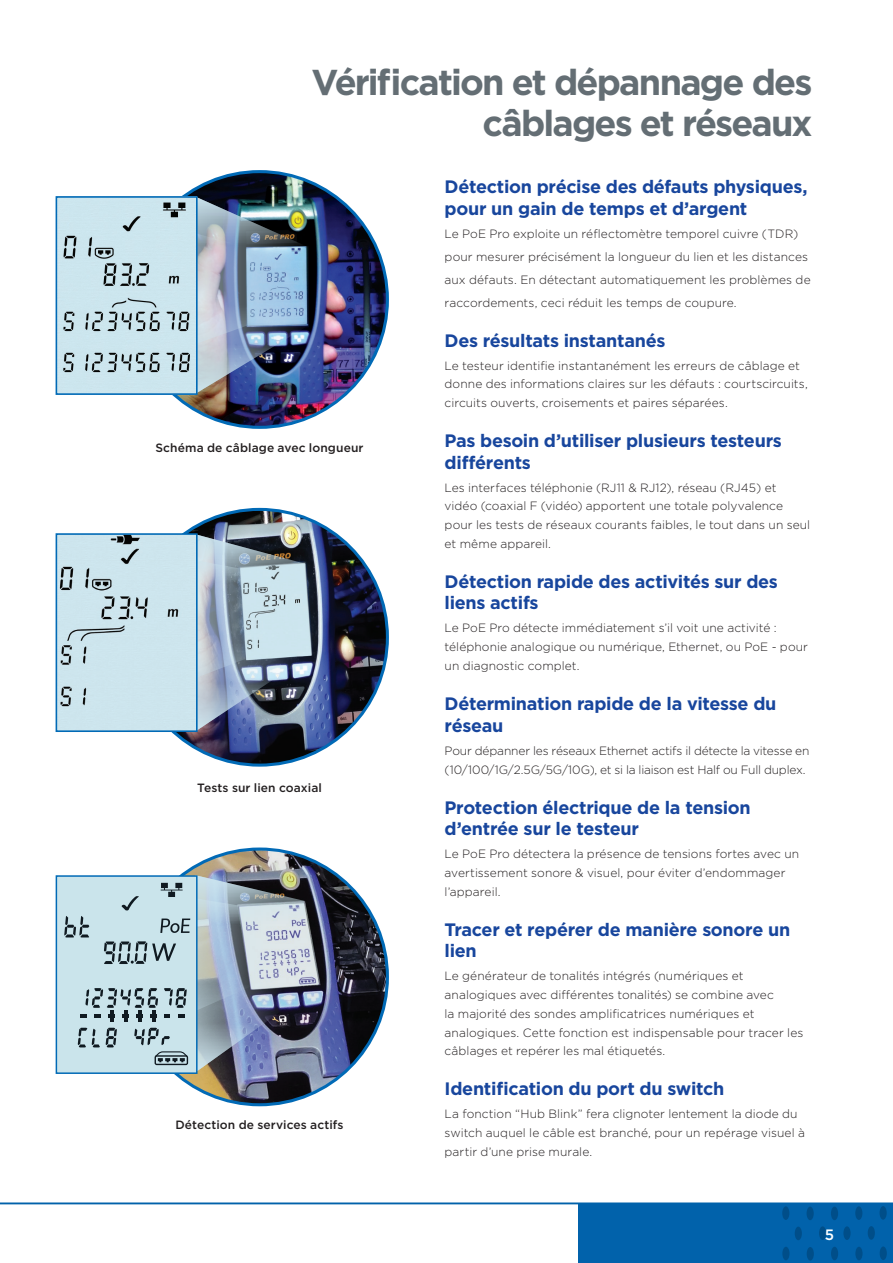
<style>
.page{position:relative;width:893px;height:1263px;background:#fff}
.page>*{position:absolute;margin:0;border:0;box-sizing:border-box;transform-origin:0 0}
.t1{font:700 36px "Gotham";letter-spacing:-.05em;color:#646e74}
.Titles{font:700 18px/21.6px "Gotham";letter-spacing:-.015em;color:#18469d}
.t2{font:500 15px "Gotham";color:#fff}
.t3{font:300 12px/18.8px "Gotham";letter-spacing:.005em;color:#231f20}
.t4{font:300 12px/18.8px "Gotham";letter-spacing:-.015em;color:#231f20}
.t5{font:500 12px "Gotham";letter-spacing:.01em;color:#231f20}
</style>
<div class="page">
<div style="left:578px;top:1203px;width:315px;height:60px;background:#0162ab"></div>
<div style="left:782px;top:1247px;width:7px;height:13px;background:#004e89;border-radius:50%"></div>
<div style="left:782px;top:1206px;width:7px;height:14px;background:#004e89;border-radius:50%"></div>
<div style="left:795px;top:1226px;width:7px;height:14px;background:#004e89;border-radius:50%"></div>
<div style="left:807px;top:1247px;width:7px;height:13px;background:#004e89;border-radius:50%"></div>
<div style="left:819px;top:1226px;width:7px;height:14px;background:#004e89;border-radius:50%"></div>
<div style="left:831px;top:1247px;width:7px;height:13px;background:#004e89;border-radius:50%"></div>
<div style="left:843px;top:1226px;width:8px;height:14px;background:#004e89;border-radius:50%"></div>
<div style="left:855px;top:1247px;width:7px;height:13px;background:#004e89;border-radius:50%"></div>
<div style="left:807px;top:1206px;width:7px;height:14px;background:#004e89;border-radius:50%"></div>
<div style="left:831px;top:1206px;width:7px;height:14px;background:#004e89;border-radius:50%"></div>
<div style="left:855px;top:1206px;width:7px;height:14px;background:#004e89;border-radius:50%"></div>
<div style="left:868px;top:1226px;width:7px;height:14px;background:#004e89;border-radius:50%"></div>
<div style="left:880px;top:1246px;width:7px;height:14px;background:#004e89;border-radius:50%"></div>
<div style="left:879px;top:1206px;width:8px;height:14px;background:#004e89;border-radius:50%"></div>
<img style="left:132px;top:509px;width:255px;height:256px;border-radius:128px">
<img style="left:198px;top:534px;width:113px;height:197px">
<img style="left:59px;top:536px;width:136px;height:193px">
<div style="left:56px;top:533px;width:142px;height:199px;border:2px solid #016ab6"></div>
<img style="left:132px;top:172px;width:255px;height:255px;border-radius:128px">
<img style="left:198px;top:197px;width:110px;height:196px">
<img style="left:59px;top:199px;width:136px;height:193px">
<div style="left:56px;top:196px;width:142px;height:199px;border:2px solid #016ab6"></div>
<img style="left:132px;top:849px;width:255px;height:256px;border-radius:128px">
<svg style="left:56px;top:875px;width:262px;height:197px;background:#a2b5c2"></svg>
<hr style="left:0;top:1203px;width:893px;height:1px;background:#0162ab">
<p class="t1" style="left:312px;top:58px;width:502px">Vérification et dépannage des</p>
<p class="t1" style="left:483px;top:99px;width:331px">câblages et réseaux</p>
<p class="Titles" style="left:445px;top:176px;width:364px">Détection précise des défauts physiques, pour un gain de temps et d’argent</p>
<p class="t3" style="left:445px;top:224px;width:355px">Le PoE Pro exploite un réflectomètre temporel cuivre (TDR)</p>
<p class="t3" style="left:445px;top:247px;width:365px">pour mesurer précisément la longueur du lien et les distances</p>
<p class="t3" style="left:445px;top:270px;width:368px">aux défauts. En détectant automatiquement les problèmes de</p>
<p class="t3" style="left:445px;top:293px;width:294px">raccordements, ceci réduit les temps de coupure.</p>
<p class="Titles" style="left:445px;top:329px;width:222px">Des résultats instantanés</p>
<p class="t3" style="left:445px;top:356px;width:365px">Le testeur identifie instantanément les erreurs de câblage et donne des informations claires sur les défauts : courtscircuits, circuits ouverts, croisements et paires séparées.</p>
<p class="Titles" style="left:445px;top:430px;width:339px">Pas besoin d’utiliser plusieurs testeurs différents</p>
<p class="t3" style="left:445px;top:478px;width:367px">Les interfaces téléphonie (RJ11 &amp; RJ12), réseau (RJ45) et vidéo (coaxial F (vidéo) apportent une totale polyvalence pour les tests de réseaux courants faibles, le tout dans un seul et même appareil.</p>
<p class="Titles" style="left:445px;top:570px;width:335px">Détection rapide des activités sur des liens actifs</p>
<p class="t3" style="left:445px;top:618px;width:365px">Le PoE Pro détecte immédiatement s’il voit une activité : téléphonie analogique ou numérique, Ethernet, ou PoE - pour un diagnostic complet.</p>
<p class="Titles" style="left:445px;top:693px;width:333px">Détermination rapide de la vitesse du réseau</p>
<p class="t4" style="left:445px;top:741px;width:366px">Pour dépanner les réseaux Ethernet actifs il détecte la vitesse en (10/100/1G/2.5G/5G/10G), et si la liaison est Half ou Full duplex.</p>
<p class="Titles" style="left:445px;top:796px;width:308px">Protection électrique de la tension d’entrée sur le testeur</p>
<p class="t3" style="left:445px;top:844px;width:356px">Le PoE Pro détectera la présence de tensions fortes avec un avertissement sonore &amp; visuel, pour éviter d’endommager l’appareil.</p>
<p class="Titles" style="left:445px;top:918px;width:347px">Tracer et repérer de manière sonore un lien</p>
<p class="t3" style="left:445px;top:966px;width:360px">Le générateur de tonalités intégrés (numériques et analogiques avec différentes tonalités) se combine avec<br>la majorité des sondes amplificatrices numériques et analogiques. Cette fonction est indispensable pour tracer les câblages et repérer les mal étiquetés.</p>
<p class="Titles" style="left:445px;top:1078px;width:281px">Identification du port du switch</p>
<p class="t3" style="left:445px;top:1104px;width:362px">La fonction “Hub Blink” fera clignoter lentement la diode du switch auquel le câble est branché, pour un repérage visuel à partir d’une prise murale.</p>
<p class="t5" style="left:156px;top:440px;width:210px">Schéma de câblage avec longueur</p>
<p class="t5" style="left:197px;top:779px;width:126px">Tests sur lien coaxial</p>
<p class="t5" style="left:175px;top:1117px;width:170px">Détection de services actifs</p>
<p class="t2" style="left:825px;top:1225px;width:11px">5</p>
</div>
